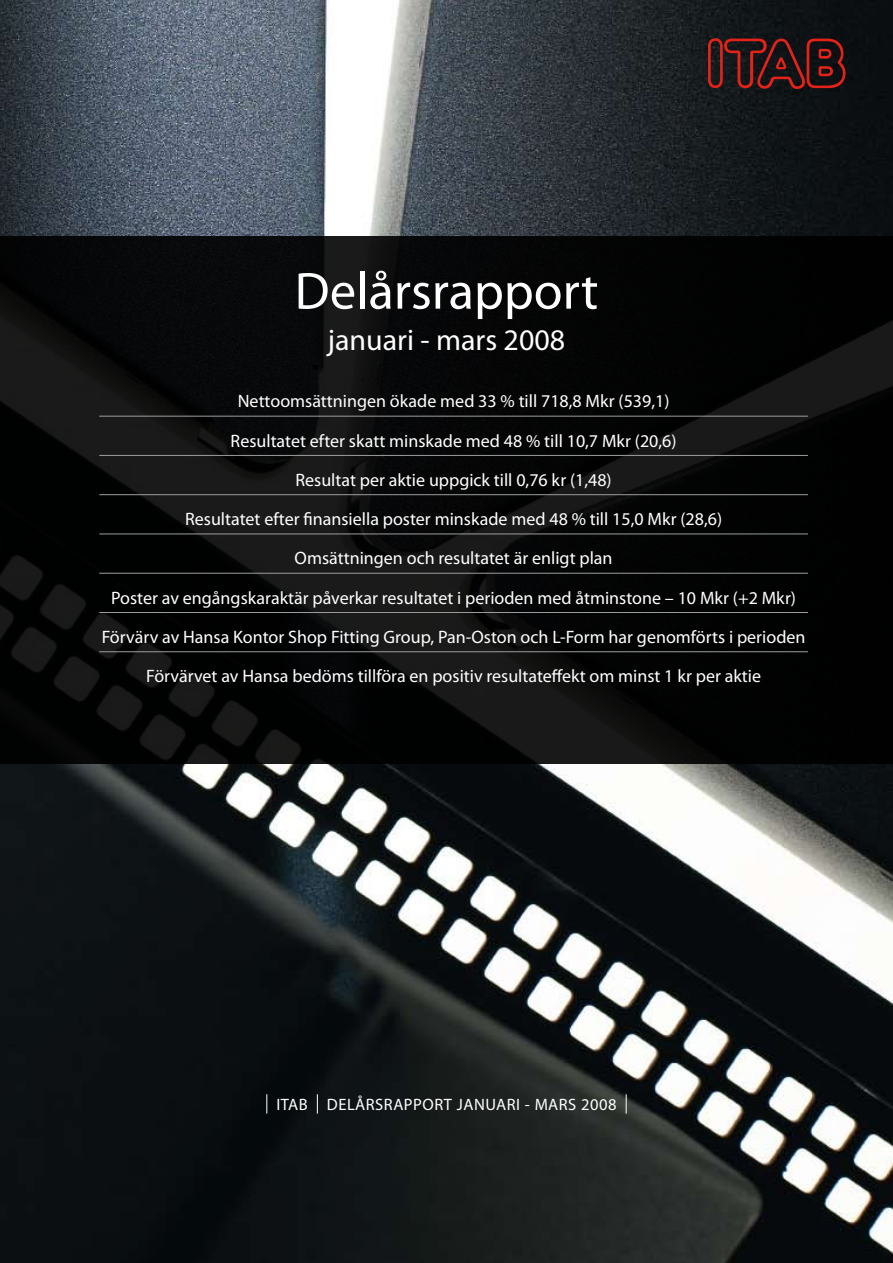
<style>
.page{position:relative;width:893px;height:1263px;background:#fff}
.page>*{position:absolute;margin:0;border:0;box-sizing:border-box;transform-origin:0 0}
.t1{font:52.5px "Myriad Pro";color:#fff}
.t2{font:30px "Myriad Pro";color:#fff}
.t3{font:18px/39.3px "Myriad Pro";color:#fff;text-align:center}
.t4{font:16.5px "Myriad Pro";letter-spacing:.03em;color:#fff}
</style>
<div class="page">
<img style="left:0;top:0;width:893px;height:1263px">
<svg style="left:708px;top:38px;width:137px;height:52px"></svg>
<svg style="left:266px;top:1094px;width:1px;height:19px"></svg>
<svg style="left:317px;top:1094px;width:1px;height:19px"></svg>
<svg style="left:626px;top:1094px;width:1px;height:19px"></svg>
<svg style="left:0;top:237px;width:893px;height:527px;fill:#040506"></svg>
<hr style="left:99px;top:416px;width:709px;height:1px;background:#9c9d9f">
<hr style="left:99px;top:455px;width:709px;height:1px;background:#9c9d9f">
<hr style="left:99px;top:494px;width:709px;height:1px;background:#9c9d9f">
<hr style="left:99px;top:534px;width:709px;height:1px;background:#9c9d9f">
<hr style="left:99px;top:573px;width:709px;height:1px;background:#9c9d9f">
<hr style="left:99px;top:612px;width:709px;height:1px;background:#9c9d9f">
<hr style="left:99px;top:651px;width:709px;height:1px;background:#9c9d9f">
<h1 class="t1" style="left:295px;top:259px;width:305px">Delårsrapport</h1>
<h2 class="t2" style="left:328px;top:321px;width:239px">januari - mars 2008</h2>
<p class="t3" style="left:102px;top:381px;width:705px">Nettoomsättningen ökade med 33 % till 718,8 Mkr (539,1)<br>Resultatet efter skatt minskade med 48 % till 10,7 Mkr (20,6)<br>Resultat per aktie uppgick till 0,76 kr (1,48)<br>Resultatet efter finansiella poster minskade med 48 % till 15,0 Mkr (28,6)<br>Omsättningen och resultatet är enligt plan<br>Poster av engångskaraktär påverkar resultatet i perioden med åtminstone – 10 Mkr (+2 Mkr)<br>Förvärv av Hansa Kontor Shop Fitting Group, Pan-Oston och L-Form har genomförts i perioden Förvärvet av Hansa bedöms tillföra en positiv resultateffekt om minst 1 kr per aktie</p>
<p class="t4" style="left:276px;top:1094px;width:342px">ITAB DELÅRSRAPPORT JANUARI - MARS 2008</p>
</div>
